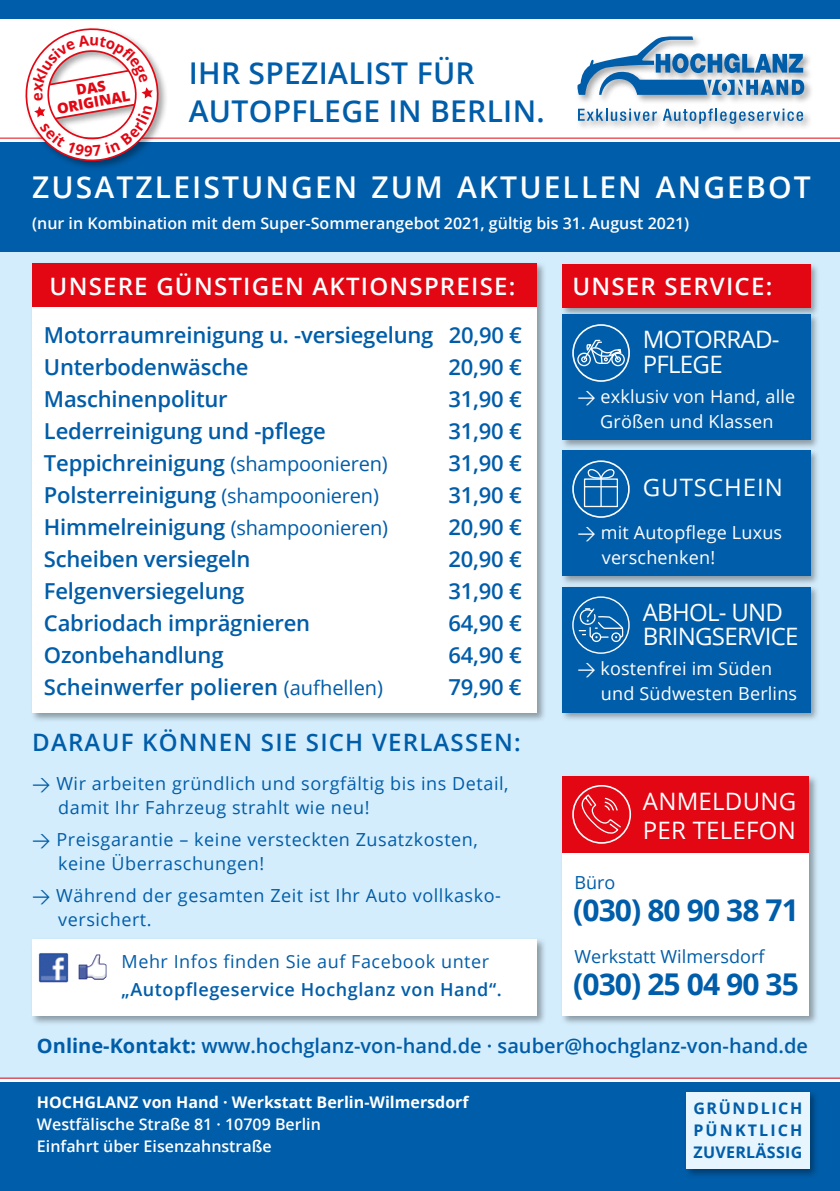
<style>
.page{position:relative;width:840px;height:1191px;background:#fff}
.page>*{position:absolute;margin:0;border:0;box-sizing:border-box;transform-origin:0 0}
.t1{font:600 30px "Open Sans";letter-spacing:.07em;color:#fff}
.t2{font:600 30px/38px "Open Sans";letter-spacing:.01em;color:#005da9}
.t3{font:700 30px "Open Sans";letter-spacing:-.03em;color:#005da9}
.t4{font:600 24px "Open Sans";letter-spacing:.05em;color:#fff}
.t5{font:24px/24.8px "Open Sans";letter-spacing:-.03em;color:#fff}
.t6{font:600 24px "Open Sans";letter-spacing:.05em;color:#005da9}
.t7{font:24px/28.8px "Open Sans";letter-spacing:.01em;color:#fff}
.t8{font:24px "Open Sans";letter-spacing:.04em;color:#fff}
.t9{font:600 22px/32px "Open Sans";letter-spacing:-.01em;color:#005da9}
.t10{font:600 20px "Open Sans";color:#005da9}
.t11{font:18px/24px "Open Sans";letter-spacing:.03em;color:#005da9}
.t12{font:18px/24.8px "Open Sans";letter-spacing:.01em;color:#fff}
.t13{font:600 18px "Open Sans";letter-spacing:.03em;color:#005da9}
.t14{font:18px "Open Sans";color:#005da9}
.t15{font:600 16px/22px "Open Sans";color:#fff}
.t16{font:700 16px "Open Sans";color:#fff}
.t17{font:700 16px/22px "Open Sans";letter-spacing:.1em;color:#005da9;text-align:justify}
.t18{font:800 14.6px/14.6px "Open Sans";color:#e30613;text-align:center}
.s1{font-weight:400;font-size:20px}
.s2{font-family:"DIN"}
.s3{font-weight:700}
</style>
<div class="page">
<div style="left:575px;top:34px;width:239px;height:100px;background:#000;opacity:.35"></div>
<svg style="left:577px;top:109px;width:79px;height:12px"></svg>
<svg style="left:662px;top:109px;width:140px;height:15px"></svg>
<svg style="left:577px;top:36px;width:226px;height:59px"></svg>
<div style="left:0;top:249px;width:839px;height:829px;background:#d4edfc"></div>
<hr style="left:0;top:1077px;width:839px;height:1px;background:#e30613">
<div style="left:0;top:143px;width:839px;height:109px;background:#005da9"></div>
<div style="left:30px;top:261px;width:516px;height:461px;background:#000;opacity:.35"></div>
<div style="left:32px;top:263px;width:504px;height:449px;background:#fff"></div>
<div style="left:30px;top:937px;width:516px;height:89px;background:#000;opacity:.35"></div>
<div style="left:32px;top:939px;width:504px;height:76px;background:#fff"></div>
<img style="left:39px;top:953px;width:30px;height:29px">
<svg style="left:89px;top:954px;width:8px;height:12px"></svg>
<hr style="left:0;top:138px;width:839px;height:1px;background:#e30613">
<div style="left:23px;top:27px;width:145px;height:144px;background:#000;opacity:.35"></div>
<div style="left:32px;top:263px;width:504px;height:44px;background:#e30613"></div>
<div style="left:559px;top:262px;width:261px;height:55px;background:#000;opacity:.35"></div>
<div style="left:561px;top:264px;width:248px;height:44px;background:#e30613"></div>
<div style="left:559px;top:584px;width:261px;height:138px;background:#000;opacity:.35"></div>
<div style="left:561px;top:586px;width:248px;height:126px;background:#005da9"></div>
<div style="left:572px;top:596px;width:57px;height:58px;border:1px solid #fff;border-radius:50%"></div>
<div style="left:591px;top:632px;width:10px;height:10px;border:1px solid #fff;border-radius:50%"></div>
<div style="left:611px;top:632px;width:9px;height:10px;border:1px solid #fff;border-radius:50%"></div>
<svg style="left:578px;top:607px;width:45px;height:32px"></svg>
<div style="left:559px;top:448px;width:261px;height:138px;background:#000;opacity:.35"></div>
<div style="left:561px;top:450px;width:248px;height:126px;background:#005da9"></div>
<div style="left:572px;top:460px;width:57px;height:58px;border:2px solid #fff;border-radius:50%"></div>
<svg style="left:586px;top:469px;width:29px;height:36px"></svg>
<hr style="left:584px;top:486px;width:33px;height:1px;background:#fff">
<div style="left:583px;top:478px;width:34px;height:29px;border:1px solid #fff"></div>
<div style="left:0;top:0;width:839px;height:18px;background:#005da9"></div>
<div style="left:559px;top:312px;width:261px;height:138px;background:#000;opacity:.35"></div>
<div style="left:561px;top:314px;width:248px;height:126px;background:#005da9"></div>
<div style="left:572px;top:324px;width:57px;height:58px;border:2px solid #fff;border-radius:50%"></div>
<div style="left:580px;top:356px;width:7px;height:6px;border:1px solid #fff;border-radius:50%"></div>
<div style="left:577px;top:352px;width:13px;height:14px;border:1px solid #fff;border-radius:50%"></div>
<div style="left:611px;top:352px;width:13px;height:14px;border:1px solid #fff;border-radius:50%"></div>
<svg style="left:582px;top:339px;width:39px;height:26px"></svg>
<div style="left:560px;top:774px;width:258px;height:252px;background:#000;opacity:.35"></div>
<div style="left:562px;top:776px;width:246px;height:239px;background:#fff"></div>
<div style="left:562px;top:776px;width:246px;height:76px;background:#e30613"></div>
<div style="left:572px;top:785px;width:58px;height:58px;border:2px solid #fff;border-radius:50%"></div>
<svg style="left:580px;top:795px;width:41px;height:40px"></svg>
<div style="left:0;top:1082px;width:839px;height:109px;background:#005da9"></div>
<div style="left:683px;top:1089px;width:136px;height:89px;background:#000;opacity:.35"></div>
<div style="left:686px;top:1091px;width:123px;height:77px;background:#e6f5fe"></div>
<svg style="left:21px;top:27px;width:142px;height:139px"></svg>
<p class="t18" style="left:53px;top:86px;width:75px;rotate:-10deg">DAS<br>ORIGINAL</p>
<h1 class="t2" style="left:189px;top:53px;width:357px">IHR SPEZIALIST FÜR<br>AUTOPFLEGE IN BERLIN.</h1>
<h1 class="t1" style="left:32px;top:167px;width:779px">ZUSATZLEISTUNGEN ZUM AKTUELLEN ANGEBOT</h1>
<p class="t15" style="left:32px;top:212px;width:658px">(nur in Kombination mit dem Super-Sommerangebot 2021, gültig bis 31. August 2021)</p>
<p class="t4" style="left:50px;top:270px;width:467px">UNSERE GÜNSTIGEN AKTIONSPREISE:</p>
<p class="t4" style="left:572px;top:270px;width:201px">UNSER SERVICE:</p>
<p class="t9" style="left:44px;top:319px;width:479px">Motorraumreinigung u. -versiegelung 20,90 €<br>Unterbodenwäsche</p>
<p class="t9" style="left:448px;top:351px;width:75px">20,90 €</p>
<p class="t9" style="left:44px;top:383px;width:185px">Maschinenpolitur</p>
<p class="t9" style="left:448px;top:383px;width:75px">31,90 €</p>
<p class="t9" style="left:44px;top:415px;width:283px">Lederreinigung und -pflege</p>
<p class="t9" style="left:448px;top:415px;width:75px">31,90 €</p>
<p class="t9" style="left:44px;top:447px;width:345px">Teppichreinigung <span class="s1">(shampoonieren)</span></p>
<p class="t9" style="left:448px;top:447px;width:75px">31,90 €</p>
<p class="t9" style="left:44px;top:479px;width:336px">Polsterreinigung <span class="s1">(shampoonieren)</span></p>
<p class="t9" style="left:448px;top:479px;width:75px">31,90 €</p>
<p class="t9" style="left:44px;top:511px;width:345px">Himmelreinigung <span class="s1">(shampoonieren)</span></p>
<p class="t9" style="left:448px;top:511px;width:75px">20,90 €</p>
<p class="t9" style="left:44px;top:543px;width:208px">Scheiben versiegeln</p>
<p class="t9" style="left:448px;top:543px;width:75px">20,90 €</p>
<p class="t9" style="left:44px;top:575px;width:202px">Felgenversiegelung</p>
<p class="t9" style="left:448px;top:575px;width:75px">31,90 €</p>
<p class="t9" style="left:44px;top:607px;width:267px">Cabriodach imprägnieren</p>
<p class="t9" style="left:448px;top:607px;width:75px">64,90 €</p>
<p class="t9" style="left:44px;top:639px;width:181px">Ozonbehandlung</p>
<p class="t9" style="left:448px;top:639px;width:75px">64,90 €</p>
<p class="t9" style="left:44px;top:671px;width:340px">Scheinwerfer polieren <span class="s1">(aufhellen)</span></p>
<p class="t9" style="left:448px;top:671px;width:75px">79,90 €</p>
<p class="t6" style="left:32px;top:725px;width:489px">DARAUF KÖNNEN SIE SICH VERLASSEN:</p>
<p class="t11" style="left:58px;top:770px;width:451px;text-indent:-26px"><span class="s2">&gt;</span> Wir arbeiten gründlich und sorgfältig bis ins Detail, damit Ihr Fahrzeug strahlt wie neu!</p>
<p class="t11" style="left:58px;top:826px;width:421px;text-indent:-26px"><span class="s2">&gt;</span> Preisgarantie – keine versteckten Zusatzkosten, keine Überraschungen!</p>
<p class="t11" style="left:58px;top:882px;width:444px;text-indent:-26px"><span class="s2">&gt;</span> Während der gesamten Zeit ist Ihr Auto vollkasko&shy;versichert.</p>
<p class="t11" style="left:121px;top:949px;width:369px">Mehr Infos finden Sie auf Facebook unter</p>
<p class="t13" style="left:121px;top:977px;width:381px">„Autopflegeservice Hochglanz von Hand“.</p>
<p class="t5" style="left:642px;top:326px;width:138px">MOTORRAD-<br>PFLEGE</p>
<p class="t12" style="left:577px;top:383px;width:219px;text-align:center"><span class="s2">&gt;</span> exklusiv von Hand, alle<br>Größen und Klassen</p>
<p class="t8" style="left:642px;top:470px;width:142px">GUTSCHEIN</p>
<p class="t12" style="left:601px;top:519px;width:182px;text-indent:-24px"><span class="s2">&gt;</span> mit Autopflege Luxus verschenken!</p>
<p class="t5" style="left:642px;top:599px;width:157px">ABHOL- UND<br>BRINGSERVICE</p>
<p class="t12" style="left:600px;top:655px;width:198px;text-indent:-23px"><span class="s2">&gt;</span> kostenfrei im Süden und Südwesten Berlins</p>
<p class="t11" style="left:574px;top:870px;width:42px">Büro</p>
<p class="t7" style="left:642px;top:786px;width:155px">ANMELDUNG<br>PER TELEFON</p>
<h1 class="t3" style="left:573px;top:889px;width:227px">(030) 80 90 38 71</h1>
<p class="t14" style="left:574px;top:944px;width:191px">Werkstatt Wilmersdorf</p>
<h1 class="t3" style="left:573px;top:963px;width:227px">(030) 25 04 90 35</h1>
<p class="t10" style="left:37px;top:1032px;width:772px"><span class="s3">Online-Kontakt:</span> www.hochglanz-von-hand.de · sauber@hochglanz-von-hand.de</p>
<p class="t16" style="left:37px;top:1091px;width:433px">HOCHGLANZ von Hand · Werkstatt Berlin-Wilmersdorf</p>
<p class="t15" style="left:37px;top:1113px;width:285px">Westfälische Straße 81 · 10709 Berlin<br>Einfahrt über Eisenzahnstraße</p>
<p class="t17" style="left:693px;top:1097px;width:110px">GRÜNDLICH PÜNKTLICH ZUVERLÄSSIG</p>
</div>
